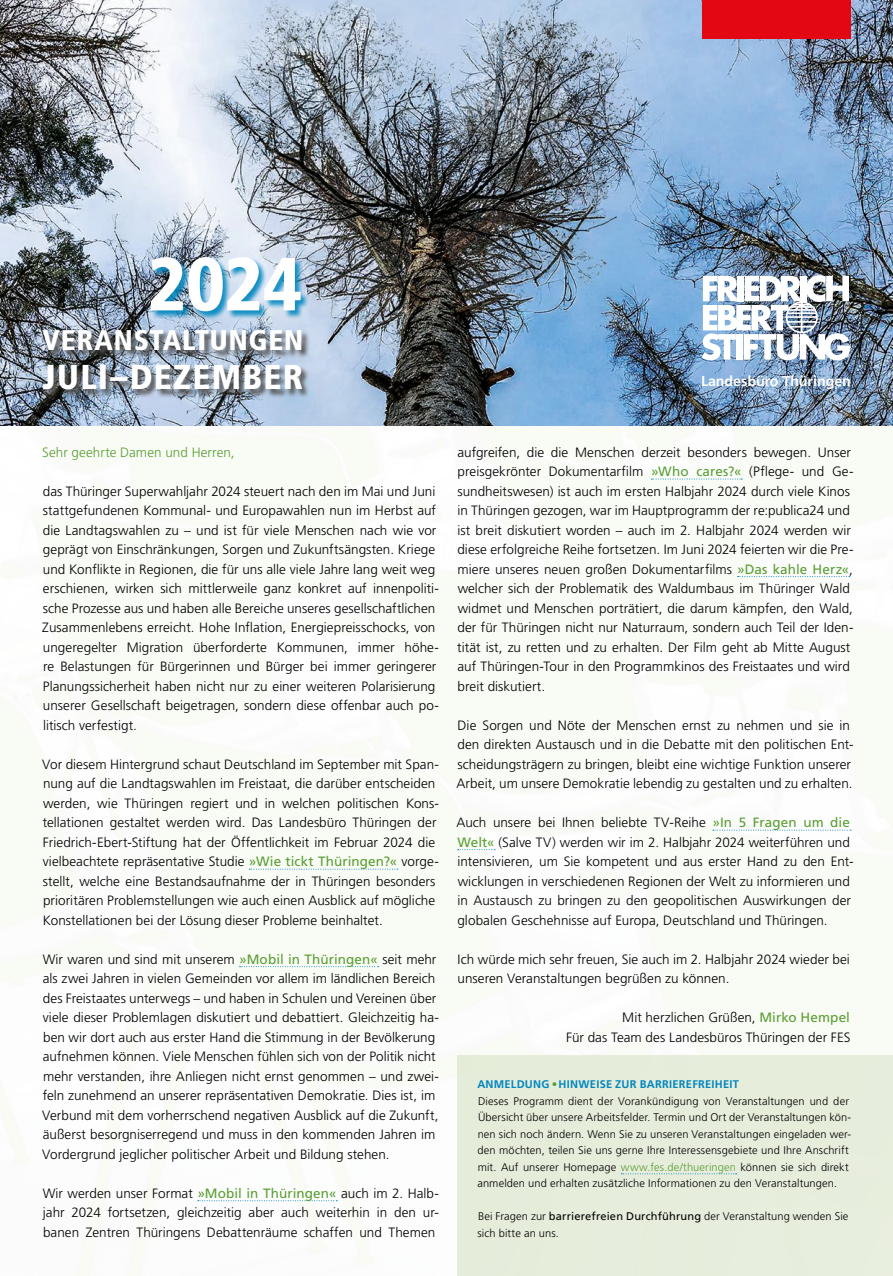
<style>
.page{position:relative;width:893px;height:1276px;background:#fff}
.page>*{position:absolute;margin:0;border:0;box-sizing:border-box;transform-origin:0 0}
.datum{font:900 condensed 75px "Frutiger LT Std";color:#fff}
.t1{font:900 condensed 34.5px "Frutiger LT Std";letter-spacing:.04em;color:#fff}
.t2{font:900 condensed 28.5px "Frutiger LT Std";letter-spacing:.025em;color:#fff}
.t3{font:700 14.25px "Frutiger LT Std";letter-spacing:-.005em;color:#fff}
.text{font:300 13.5px/19.5px "Frutiger LT Pro";letter-spacing:.005em;color:#000}
.text-2{font:300 13.5px "Frutiger LT Pro";letter-spacing:.005em;color:#5a9e33}
.text_linksbündig{font:300 11.1px/16.5px "Frutiger LT Pro";letter-spacing:.01em;color:#000}
.text-3{font:700 11.1px "Frutiger LT Pro";letter-spacing:.025em;color:#0086bf}
.s1{font-weight:400;color:#5a9e33}
.s2{color:#5a9e33}
.s3{font-weight:400}
</style>
<div class="page">
<img style="left:0;top:0;width:893px;height:425px">
<div style="left:0;top:425px;width:893px;height:851px;background:#f9fbf5"></div>
<svg style="left:249px;top:869px;width:149px;height:1px"></svg>
<svg style="left:240px;top:966px;width:139px;height:1px"></svg>
<svg style="left:198px;top:1200px;width:139px;height:1px"></svg>
<svg style="left:651px;top:479px;width:91px;height:1px"></svg>
<svg style="left:738px;top:576px;width:112px;height:1px"></svg>
<svg style="left:713px;top:830px;width:138px;height:1px"></svg>
<svg style="left:458px;top:849px;width:37px;height:1px"></svg>
<div style="left:457px;top:1055px;width:436px;height:221px;background:#e6eddb"></div>
<svg style="left:621px;top:1173px;width:116px;height:1px"></svg>
<svg style="left:43px;top:330px;width:268px;height:68px;background:#7a8591"></svg>
<img style="left:702px;top:275px;width:148px;height:85px">
<div style="left:702px;top:0;width:148px;height:38px;background:#e30613"></div>
<div style="left:151px;top:257px;width:158px;height:63px;background:#0086bf;opacity:.91"></div>
<p class="datum" style="left:147px;top:239px;width:156px">2024</p>
<p class="t2" style="left:43px;top:323px;width:262px">VERANSTALTUNGEN</p>
<p class="t1" style="left:43px;top:356px;width:262px">JULI–DEZEMBER</p>
<p class="t3" style="left:701px;top:372px;width:151px">Landesbüro Thüringen</p>
<p class="text-2" style="left:42px;top:444px;width:194px">Sehr geehrte Damen und Herren,</p>
<p class="text" style="left:42px;top:481px;width:398px">das Thüringer Superwahljahr 2024 steuert nach den im Mai und Juni stattgefundenen Kommunal- und Europawahlen nun im Herbst auf die Landtagswahlen zu – und ist für viele Menschen nach wie vor geprägt von Einschränkungen, Sorgen und Zukunftsängsten. Kriege und Konflikte in Regionen, die für uns alle viele Jahre lang weit weg erschienen, wirken sich mittlerweile ganz konkret auf innenpoliti&shy;sche Prozesse aus und haben alle Bereiche unseres gesellschaftlichen Zusammenlebens erreicht. Hohe Inflation, Energiepreisschocks, von ungeregelter Migration überforderte Kommunen, immer höhe&shy;re Belastungen für Bürgerinnen und Bürger bei immer geringerer Planungssicherheit haben nicht nur zu einer weiteren Polarisierung unserer Gesellschaft beigetragen, sondern diese offenbar auch po&shy;litisch verfestigt.</p>
<p class="text" style="left:42px;top:754px;width:398px">Vor diesem Hintergrund schaut Deutschland im September mit Span&shy;nung auf die Landtagswahlen im Freistaat, die darüber entscheiden werden, wie Thüringen regiert und in welchen politischen Kons&shy;tellationen gestaltet werden wird. Das Landesbüro Thüringen der Friedrich-Ebert-Stiftung hat der Öffentlichkeit im Februar 2024 die vielbeachtete repräsentative Studie <span class="s1">»Wie tickt Thüringen?«</span> vorge&shy;stellt, welche eine Bestandsaufnahme der in Thüringen besonders prioritären Problemstellungen wie auch einen Ausblick auf mögliche Konstellationen bei der Lösung dieser Probleme beinhaltet.</p>
<p class="text" style="left:42px;top:949px;width:398px">Wir waren und sind mit unserem <span class="s1">»Mobil in Thüringen«</span> seit mehr als zwei Jahren in vielen Gemeinden vor allem im ländlichen Bereich des Freistaates unterwegs – und haben in Schulen und Vereinen über viele dieser Problemlagen diskutiert und debattiert. Gleichzeitig ha&shy;ben wir dort auch aus erster Hand die Stimmung in der Bevölkerung aufnehmen können. Viele Menschen fühlen sich von der Politik nicht mehr verstanden, ihre Anliegen nicht ernst genommen – und zwei&shy;feln zunehmend an unserer repräsentativen Demokratie. Dies ist, im Verbund mit dem vorherrschend negativen Ausblick auf die Zukunft, äußerst besorgniserregend und muss in den kommenden Jahren im Vordergrund jeglicher politischer Arbeit und Bildung stehen.</p>
<p class="text" style="left:43px;top:1183px;width:398px;text-align:justify">Wir werden unser Format <span class="s1">»Mobil in Thüringen«</span> auch im 2. Halb&shy;jahr 2024 fortsetzen, gleichzeitig aber auch weiterhin in den ur&shy;banen Zentren Thüringens Debattenräume schaffen und Themen</p>
<p class="text" style="left:457px;top:442px;width:398px">aufgreifen, die die Menschen derzeit besonders bewegen. Unser preisgekrönter Dokumentarfilm <span class="s1">»Who cares?«</span> (Pflege- und Ge&shy;sundheitswesen) ist auch im ersten Halbjahr 2024 durch viele Kinos in Thüringen gezogen, war im Hauptprogramm der re:publica24 und ist breit diskutiert worden – auch im 2. Halbjahr 2024 werden wir diese erfolgreiche Reihe fortsetzen. Im Juni 2024 feierten wir die Pre&shy;miere unseres neuen großen Dokumentarfilms <span class="s1">»Das kahle Herz«</span>, welcher sich der Problematik des Waldumbaus im Thüringer Wald widmet und Menschen porträtiert, die darum kämpfen, den Wald, der für Thüringen nicht nur Naturraum, sondern auch Teil der Iden&shy;tität ist, zu retten und zu erhalten. Der Film geht ab Mitte August auf Thüringen-Tour in den Programmkinos des Freistaates und wird breit diskutiert.</p>
<p class="text" style="left:456px;top:715px;width:399px">Die Sorgen und Nöte der Menschen ernst zu nehmen und sie in den direkten Austausch und in die Debatte mit den politischen Ent&shy;scheidungsträgern zu bringen, bleibt eine wichtige Funktion unserer Arbeit, um unsere Demokratie lebendig zu gestalten und zu erhalten.</p>
<p class="text" style="left:456px;top:813px;width:399px">Auch unsere bei Ihnen beliebte TV-Reihe <span class="s1">»In 5 Fragen um die Welt«</span> (Salve TV) werden wir im 2. Halbjahr 2024 weiterführen und intensivieren, um Sie kompetent und aus erster Hand zu den Ent&shy;wicklungen in verschiedenen Regionen der Welt zu informieren und in Austausch zu bringen zu den geopolitischen Auswirkungen der globalen Geschehnisse auf Europa, Deutschland und Thüringen.</p>
<p class="text" style="left:458px;top:949px;width:394px">Ich würde mich sehr freuen, Sie auch im 2. Halbjahr 2024 wieder bei unseren Veranstaltungen begrüßen zu können.</p>
<p class="text" style="left:622px;top:1008px;width:229px">Mit herzlichen Grüßen, <span class="s1">Mirko Hempel</span></p>
<p class="text" style="left:566px;top:1027px;width:286px">Für das Team des Landesbüros Thüringen der FES</p>
<p class="text-3" style="left:477px;top:1078px;width:263px">ANMELDUNG <span class="s2">•</span>HINWEISE ZUR BARRIEREFREIHEIT</p>
<p class="text_linksbündig" style="left:477px;top:1092px;width:375px">Dieses Programm dient der Vorankündigung von Veranstaltungen und der Übersicht über unsere Arbeitsfelder. Termin und Ort der Veranstaltungen kön&shy;nen sich noch ändern. Wenn Sie zu unseren Veranstaltungen eingeladen wer&shy;den möchten, teilen Sie uns gerne Ihre Interessensgebiete und Ihre Anschrift mit. Auf unserer Homepage <span class="s2">www.fes.de/thueringen</span> können sie sich direkt anmelden und erhalten zusätzliche Informationen zu den Veranstaltungen.</p>
<p class="text_linksbündig" style="left:477px;top:1208px;width:372px">Bei Fragen zur <span class="s3">barrierefreien Durchführung</span> der Veranstaltung wenden Sie sich bitte an uns.</p>
</div>
